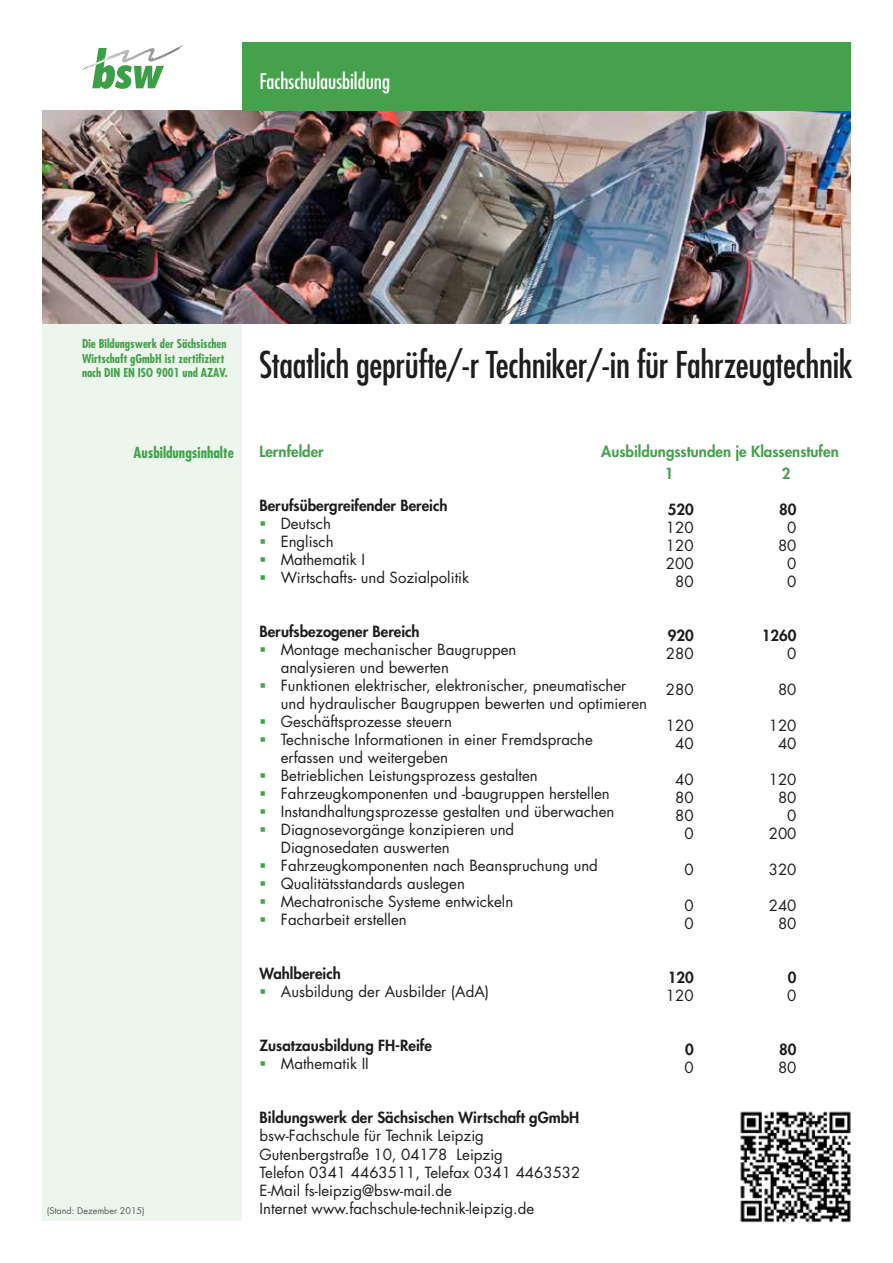
<style>
.page{position:relative;width:893px;height:1263px;background:#fff}
.page>*{position:absolute;margin:0;border:0;box-sizing:border-box;transform-origin:0 0}
.t1{font:condensed 36px "Futura LT";letter-spacing:-.01em;color:#1d1d1b}
.t2{font:condensed 21px "Futura LT";color:#fff}
.t3{font:15px/18px "Futura LT";color:#1d1d1b}
.t4{font:800 15px "Futura LT";color:#1d1d1b}
.t5{font:800 15px "Futura LT";color:#45a14b}
.t6{font:700 condensed 15px "Futura LT";color:#45a14b}
.t7{font:700 condensed 12px/14.4px "Futura LT";color:#45a14b}
.t8{font:9px "Futura LT";color:#575756}
.s1{color:#45a14b}
</style>
<div class="page">
<div style="left:43px;top:111px;width:199px;height:1109px;background:#ecf6ed"></div>
<img style="left:43px;top:111px;width:807px;height:212px">
<svg style="left:82px;top:45px;width:102px;height:44px"></svg>
<div style="left:242px;top:43px;width:608px;height:68px;background:#45a14b"></div>
<img style="left:740px;top:1111px;width:111px;height:112px">
<h2 class="t2" style="left:259px;top:68px;width:132px">Fachschulausbildung</h2>
<p class="t7" style="left:82px;top:337px;width:147px">Die Bildungswerk der Sächsischen<br>Wirtschaft gGmbH ist zertifiziert nach DIN EN ISO 9001 und AZAV.</p>
<p class="t6" style="left:133px;top:443px;width:102px">Ausbildungsinhalte</p>
<p class="t8" style="left:47px;top:1204px;width:99px">(Stand: Dezember 2015)</p>
<h1 class="t1" style="left:259px;top:343px;width:595px">Staatlich geprüfte/-r Techniker/-in für Fahrzeugtechnik</h1>
<p class="t5" style="left:259px;top:442px;width:66px">Lernfelder</p>
<p class="t5" style="left:601px;top:442px;width:239px">Ausbildungsstunden je Klassenstufen</p>
<p class="t4" style="left:259px;top:496px;width:190px">Berufsübergreifender Bereich</p>
<p class="t3" style="left:259px;top:515px;width:73px"><span class="s1">▪</span> Deutsch</p>
<p class="t3" style="left:259px;top:533px;width:76px"><span class="s1">▪</span> Englisch</p>
<p class="t3" style="left:259px;top:551px;width:107px"><span class="s1">▪</span> Mathematik I</p>
<p class="t3" style="left:259px;top:569px;width:211px"><span class="s1">▪</span> Wirtschafts- und Sozialpolitik</p>
<p class="t4" style="left:259px;top:622px;width:162px">Berufsbezogener Bereich</p>
<p class="t3" style="left:281px;top:641px;width:237px;text-indent:-21px"><span class="s1">▪</span> Montage mechanischer Baugruppen analysieren und bewerten</p>
<p class="t3" style="left:281px;top:677px;width:368px;text-indent:-21px"><span class="s1">▪</span> Funktionen elektrischer, elektronischer, pneumatischer und hydraulischer Baugruppen bewerten und optimieren</p>
<p class="t3" style="left:259px;top:713px;width:194px"><span class="s1">▪</span> Geschäftsprozesse steuern</p>
<p class="t3" style="left:281px;top:731px;width:314px;text-indent:-21px"><span class="s1">▪</span> Technische Informationen in einer Fremdsprache erfassen und weitergeben</p>
<p class="t3" style="left:259px;top:767px;width:280px"><span class="s1">▪</span> Betrieblichen Leistungsprozess gestalten</p>
<p class="t3" style="left:260px;top:785px;width:352px"><span class="s1">▪</span> Fahrzeugkomponenten und -baugruppen herstellen</p>
<p class="t3" style="left:260px;top:803px;width:357px"><span class="s1">▪</span> Instandhaltungsprozesse gestalten und überwachen</p>
<p class="t3" style="left:281px;top:821px;width:235px;text-indent:-21px"><span class="s1">▪</span> Diagnosevorgänge konzipieren und<br>Diagnosedaten auswerten</p>
<p class="t3" style="left:260px;top:857px;width:340px"><span class="s1">▪</span> Fahrzeugkomponenten nach Beanspruchung und</p>
<p class="t3" style="left:260px;top:875px;width:207px"><span class="s1">▪</span> Qualitätsstandards auslegen</p>
<p class="t3" style="left:260px;top:893px;width:255px"><span class="s1">▪</span> Mechatronische Systeme entwickeln</p>
<p class="t3" style="left:260px;top:911px;width:149px"><span class="s1">▪</span> Facharbeit erstellen</p>
<p class="t5" style="left:665px;top:464px;width:10px">1</p>
<p class="t5" style="left:782px;top:464px;width:10px">2</p>
<p class="t4" style="left:668px;top:500px;width:28px">520</p>
<p class="t4" style="left:779px;top:500px;width:19px">80</p>
<p class="t3" style="left:666px;top:519px;width:29px">120</p>
<p class="t3" style="left:787px;top:519px;width:11px">0</p>
<p class="t3" style="left:666px;top:537px;width:29px">120</p>
<p class="t3" style="left:778px;top:537px;width:20px">80</p>
<p class="t3" style="left:666px;top:555px;width:29px">200</p>
<p class="t3" style="left:787px;top:555px;width:11px">0</p>
<p class="t3" style="left:675px;top:573px;width:20px">80</p>
<p class="t3" style="left:787px;top:573px;width:11px">0</p>
<p class="t4" style="left:668px;top:626px;width:28px">920</p>
<p class="t4" style="left:762px;top:626px;width:36px">1260</p>
<p class="t3" style="left:666px;top:645px;width:29px">280</p>
<p class="t3" style="left:787px;top:645px;width:11px">0</p>
<p class="t3" style="left:666px;top:681px;width:29px">280</p>
<p class="t3" style="left:778px;top:681px;width:20px">80</p>
<p class="t3" style="left:666px;top:717px;width:29px">120</p>
<p class="t3" style="left:769px;top:717px;width:29px">120</p>
<p class="t3" style="left:675px;top:735px;width:20px">40</p>
<p class="t3" style="left:778px;top:735px;width:20px">40</p>
<p class="t3" style="left:675px;top:771px;width:20px">40</p>
<p class="t3" style="left:769px;top:771px;width:29px">120</p>
<p class="t3" style="left:675px;top:789px;width:20px">80</p>
<p class="t3" style="left:778px;top:789px;width:20px">80</p>
<p class="t3" style="left:675px;top:807px;width:20px">80</p>
<p class="t3" style="left:787px;top:807px;width:11px">0</p>
<p class="t3" style="left:684px;top:825px;width:11px">0</p>
<p class="t3" style="left:769px;top:825px;width:29px">200</p>
<p class="t3" style="left:684px;top:861px;width:11px">0</p>
<p class="t3" style="left:769px;top:861px;width:29px">320</p>
<p class="t3" style="left:684px;top:897px;width:11px">0</p>
<p class="t3" style="left:769px;top:897px;width:29px">240</p>
<p class="t3" style="left:684px;top:915px;width:11px">0</p>
<p class="t3" style="left:778px;top:915px;width:20px">80</p>
<p class="t4" style="left:260px;top:964px;width:83px">Wahlbereich</p>
<p class="t3" style="left:260px;top:983px;width:231px"><span class="s1">▪</span> Ausbildung der Ausbilder (AdA)</p>
<p class="t4" style="left:260px;top:1036px;width:174px">Zusatzausbildung FH-Reife</p>
<p class="t3" style="left:260px;top:1055px;width:111px"><span class="s1">▪</span> Mathematik II</p>
<p class="t4" style="left:260px;top:1108px;width:321px">Bildungswerk der Sächsischen Wirtschaft gGmbH</p>
<p class="t3" style="left:260px;top:1127px;width:322px">bsw-Fachschule für Technik Leipzig Gutenbergstraße 10, 04178 Leipzig<br>Telefon 0341 4463511, Telefax 0341 4463532<br>E-Mail fs-leipzig@bsw-mail.de<br>Internet www.fachschule-technik-leipzig.de</p>
<p class="t4" style="left:668px;top:968px;width:28px">120</p>
<p class="t4" style="left:788px;top:968px;width:10px">0</p>
<p class="t3" style="left:666px;top:987px;width:29px">120</p>
<p class="t3" style="left:787px;top:987px;width:11px">0</p>
<p class="t4" style="left:685px;top:1040px;width:10px">0</p>
<p class="t4" style="left:779px;top:1040px;width:19px">80</p>
<p class="t3" style="left:684px;top:1059px;width:11px">0</p>
<p class="t3" style="left:778px;top:1059px;width:20px">80</p>
</div>
